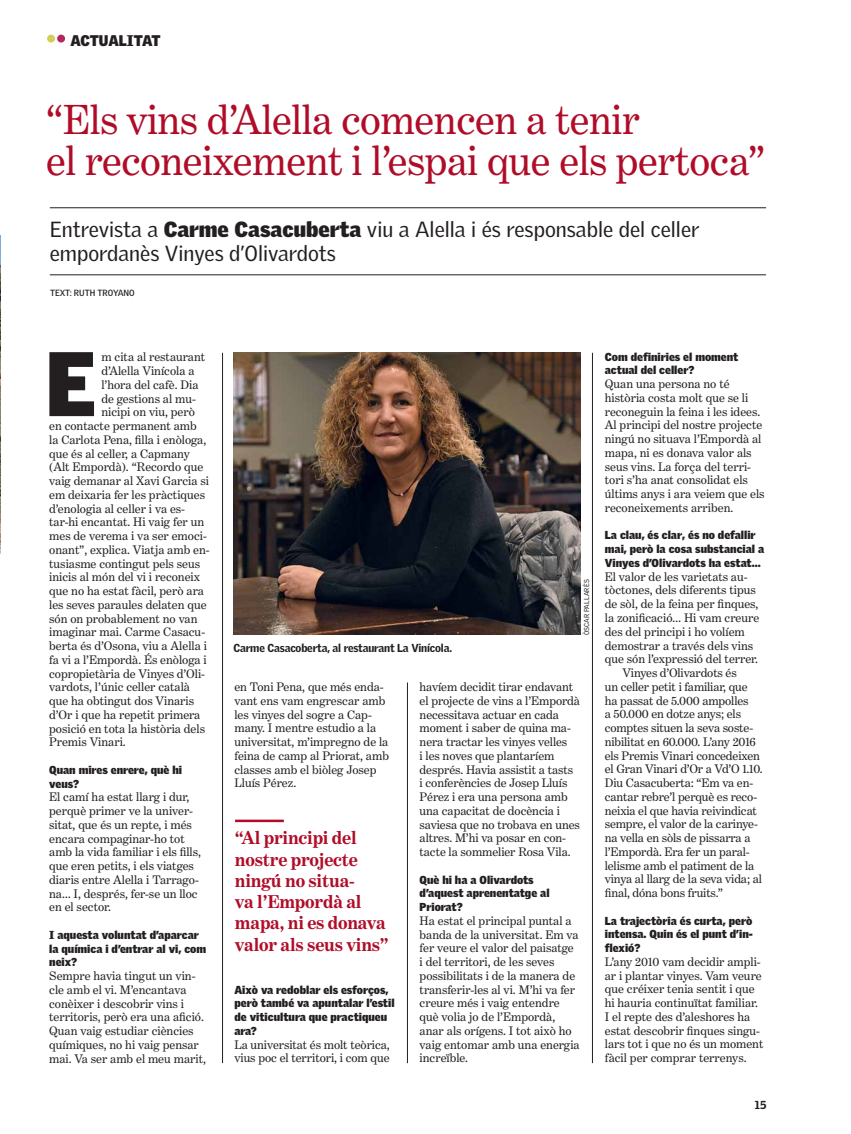
<style>
.page{position:relative;width:851px;height:1134px;background:#fff}
.page>*{position:absolute;margin:0;border:0;box-sizing:border-box;transform-origin:0 0}
.t1{font:900 88.88px "Griffith Gothic";color:#231f20}
.t2{font:42.5px/41.2px "Benton Modern Two";letter-spacing:-.01em;color:#b00c28}
.t3{font:21.25px/23.8px "Griffith Gothic";color:#231f20}
.t4{font:700 18.75px/21.2px "Benton Modern Two";letter-spacing:-.01em;color:#b00c28}
.t5{font:900 15px "Griffith Gothic";letter-spacing:-.005em;color:#231f20}
.t6{font:12.5px/13.8px "Benton Modern Two";color:#231f20}
.t7{font:900 11.25px/13.8px "Griffith Gothic";color:#231f20}
.t8{font:900 11.25px "Griffith Gothic";letter-spacing:-.015em;color:#231f20}
.t9{font:700 8.75px "Griffith Gothic";color:#231f20}
.t10{font:6.88px "Griffith Gothic";letter-spacing:.015em;color:#231f20}
.s1{font-weight:900}
</style>
<div class="page">
<div style="left:47px;top:35px;width:8px;height:8px;background:#d3ce58;border-radius:50%"></div>
<div style="left:57px;top:35px;width:8px;height:8px;background:#b6265e;border-radius:50%"></div>
<hr style="left:222px;top:353px;width:1px;height:710px;background:#231f20">
<hr style="left:407px;top:682px;width:1px;height:381px;background:#231f20">
<hr style="left:592px;top:353px;width:1px;height:710px;background:#231f20">
<hr style="left:50px;top:207px;width:716px;height:1px;background:#231f20">
<hr style="left:50px;top:275px;width:716px;height:1px;background:#231f20">
<img style="left:234px;top:353px;width:346px;height:282px">
<hr style="left:235px;top:820px;width:49px;height:2px;background:#b00c28">
<img style="left:0;top:235px;width:1px;height:319px">
<p class="t5" style="left:70px;top:34px;width:92px">ACTUALITAT</p>
<h2 class="t2" style="left:46px;top:103px;width:720px">“Els vins d’Alella comencen a tenir<br>el reconeixement i l’espai que els pertoca”</h2>
<h3 class="t3" style="left:50px;top:219px;width:651px">Entrevista a <span class="s1">Carme Casacuberta</span> viu a Alella i és responsable del celler empordanès Vinyes d’Olivardots</h3>
<p class="t9" style="left:50px;top:289px;width:86px">TEXT: RUTH TROYANO</p>
<h1 class="t1" style="left:46px;top:349px;width:52px">E</h1>
<p class="t6" style="left:101px;top:351px;width:105px">m cita al restaurant</p>
<p class="t6" style="left:101px;top:365px;width:95px">d’Alella Vinícola a</p>
<p class="t6" style="left:101px;top:379px;width:99px">l’hora del cafè. Dia</p>
<p class="t6" style="left:101px;top:393px;width:96px">de gestions al mu-</p>
<p class="t6" style="left:101px;top:406px;width:95px">nicipi on viu, però</p>
<p class="t6" style="left:49px;top:420px;width:149px">en contacte permanent amb</p>
<p class="t6" style="left:49px;top:434px;width:158px">la Carlota Pena, filla i enòloga,</p>
<p class="t6" style="left:49px;top:448px;width:142px">que és al celler, a Capmany</p>
<p class="t6" style="left:49px;top:461px;width:155px">(Alt Empordà). “Recordo que</p>
<p class="t6" style="left:49px;top:475px;width:161px">vaig demanar al Xavi Garcia si</p>
<p class="t6" style="left:49px;top:489px;width:157px">em deixaria fer les pràctiques</p>
<p class="t6" style="left:49px;top:503px;width:137px">d’enologia al celler i va es-</p>
<p class="t6" style="left:49px;top:516px;width:156px">tar-hi encantat. Hi vaig fer un</p>
<p class="t6" style="left:49px;top:530px;width:159px">mes de verema i va ser emoci-</p>
<p class="t6" style="left:49px;top:544px;width:162px">onant”, explica. Viatja amb en-</p>
<p class="t6" style="left:49px;top:558px;width:152px">tusiasme contingut pels seus</p>
<p class="t6" style="left:49px;top:571px;width:152px">inicis al món del vi i reconeix</p>
<p class="t6" style="left:49px;top:585px;width:156px">que no ha estat fàcil, però ara</p>
<p class="t6" style="left:49px;top:599px;width:159px">les seves paraules delaten que</p>
<p class="t6" style="left:49px;top:613px;width:150px">són on probablement no van</p>
<p class="t6" style="left:49px;top:626px;width:157px">imaginar mai. Carme Casacu-</p>
<p class="t6" style="left:49px;top:640px;width:159px">berta és d’Osona, viu a Alella i</p>
<p class="t6" style="left:49px;top:654px;width:159px">fa vi a l’Empordà. És enòloga i</p>
<p class="t6" style="left:49px;top:668px;width:157px">copropietària de Vinyes d’Oli-</p>
<p class="t6" style="left:49px;top:681px;width:142px">vardots, l’únic celler català</p>
<p class="t6" style="left:49px;top:695px;width:146px">que ha obtingut dos Vinaris</p>
<p class="t6" style="left:49px;top:709px;width:153px">d’Or i que ha repetit primera</p>
<p class="t6" style="left:49px;top:723px;width:157px">posició en tota la història dels</p>
<p class="t6" style="left:49px;top:736px;width:78px">Premis Vinari.</p>
<p class="t7" style="left:49px;top:764px;width:134px">Quan mires enrere, què hi veus?</p>
<p class="t6" style="left:49px;top:791px;width:153px">El camí ha estat llarg i dur, perquè primer ve la univer&shy;sitat, que és un repte, i més encara compaginar-ho tot amb la vida familiar i els fills, que eren petits, i els viatges diaris entre Alella i Tarrago&shy;na… I, després, fer-se un lloc en el sector.</p>
<p class="t7" style="left:49px;top:929px;width:158px">I aquesta voluntat d’aparcar la química i d’entrar al vi, com neix?</p>
<p class="t6" style="left:49px;top:970px;width:158px">Sempre havia tingut un vin&shy;cle amb el vi. M’encantava conèixer i descobrir vins i territoris, però era una afició.<br>Quan vaig estudiar ciències químiques, no hi vaig pensar mai. Va ser amb el meu marit,</p>
<p class="t8" style="left:233px;top:643px;width:220px">Carme Casacoberta, al restaurant La Vinícola.</p>
<p class="t10" style="left:584px;top:635px;width:57px;rotate:-90deg">ÒSCAR PALLARÈS</p>
<p class="t6" style="left:234px;top:681px;width:156px">en Toni Pena, que més enda&shy;vant ens vam engrescar amb les vinyes del sogre a Cap&shy;many. I mentre estudio a la universitat, m’impregno de la feina de camp al Priorat, amb classes amb el biòleg Josep<br>Lluís Pérez.</p>
<h3 class="t4" style="left:235px;top:829px;width:155px">“Al principi del nostre projecte ningú no situa-<br>va l’Empordà al mapa, ni es donava valor als seus vins”</h3>
<p class="t7" style="left:234px;top:983px;width:162px">Això va redoblar els esforços, però també va apuntalar l’estil de viticultura que practiqueu ara?</p>
<p class="t6" style="left:234px;top:1039px;width:157px">La universitat és molt teòrica, vius poc el territori, i com que</p>
<p class="t6" style="left:419px;top:681px;width:162px">havíem decidit tirar endavant el projecte de vins a l’Empordà necessitava actuar en cada moment i saber de quina ma&shy;nera tractar les vinyes velles<br>i les noves que plantaríem després. Havia assistit a tasts<br>i conferències de Josep Lluís<br>Pérez i era una persona amb una capacitat de docència i saviesa que no trobava en unes altres. M’hi va posar en con&shy;tacte la sommelier Rosa Vila.</p>
<p class="t7" style="left:419px;top:873px;width:131px">Què hi ha a Olivardots d’aquest aprenentatge al<br>Priorat?</p>
<p class="t6" style="left:419px;top:915px;width:162px">Ha estat el principal puntal a banda de la universitat. Em va fer veure el valor del paisatge i del territori, de les seves possibilitats i de la manera de transferir-les al vi. M’hi va fer creure més i vaig entendre què volia jo de l’Empordà, anar als orígens. I tot això ho vaig entomar amb una energia increïble.</p>
<p class="t7" style="left:604px;top:351px;width:135px">Com definiries el moment actual del celler?</p>
<p class="t6" style="left:604px;top:378px;width:161px">Quan una persona no té història costa molt que se li reconeguin la feina i les idees.<br>Al principi del nostre projecte ningú no situava l’Empordà al mapa, ni es donava valor als seus vins. La força del terri&shy;tori s’ha anat consolidat els últims anys i ara veiem que els reconeixements arriben.</p>
<p class="t7" style="left:604px;top:529px;width:161px">La clau, és clar, és no defallir mai, però la cosa substancial a<br>Vinyes d’Olivardots ha estat...</p>
<p class="t6" style="left:604px;top:571px;width:144px">El valor de les varietats au-</p>
<p class="t6" style="left:604px;top:584px;width:152px">tòctones, dels diferents tipus</p>
<p class="t6" style="left:604px;top:598px;width:155px">de sòl, de la feina per finques,</p>
<p class="t6" style="left:604px;top:612px;width:156px">la zonificació… Hi vam creure</p>
<p class="t6" style="left:604px;top:626px;width:141px">des del principi i ho volíem</p>
<p class="t6" style="left:604px;top:639px;width:150px">demostrar a través dels vins</p>
<p class="t6" style="left:604px;top:653px;width:155px">que són l’expressió del terrer.</p>
<p class="t6" style="left:622px;top:667px;width:116px">Vinyes d’Olivardots és</p>
<p class="t6" style="left:604px;top:681px;width:144px">un celler petit i familiar, que</p>
<p class="t6" style="left:604px;top:694px;width:145px">ha passat de 5.000 ampolles</p>
<p class="t6" style="left:604px;top:708px;width:138px">a 50.000 en dotze anys; els</p>
<p class="t6" style="left:604px;top:722px;width:150px">comptes situen la seva soste-</p>
<p class="t6" style="left:604px;top:736px;width:152px">nibilitat en 60.000. L’any 2016</p>
<p class="t6" style="left:604px;top:749px;width:157px">els Premis Vinari concedeixen</p>
<p class="t6" style="left:604px;top:763px;width:159px">el Gran Vinari d’Or a Vd’O 1.10.</p>
<p class="t6" style="left:604px;top:777px;width:150px">Diu Casacuberta: “Em va en-</p>
<p class="t6" style="left:604px;top:791px;width:154px">cantar rebre’l perquè es reco-</p>
<p class="t6" style="left:604px;top:804px;width:154px">neixia el que havia reivindicat</p>
<p class="t6" style="left:604px;top:818px;width:155px">sempre, el valor de la carinye-</p>
<p class="t6" style="left:604px;top:832px;width:147px">na vella en sòls de pissarra a</p>
<p class="t6" style="left:604px;top:846px;width:146px">l’Empordà. Era fer un paral-</p>
<p class="t6" style="left:604px;top:859px;width:151px">lelisme amb el patiment de la</p>
<p class="t6" style="left:604px;top:873px;width:158px">vinya al llarg de la seva vida; al</p>
<p class="t6" style="left:604px;top:887px;width:119px">final, dóna bons fruits.”</p>
<p class="t7" style="left:604px;top:914px;width:150px;text-align:justify">La trajectòria és curta, però intensa. Quin és el punt d’in&shy;flexió?</p>
<p class="t6" style="left:604px;top:956px;width:160px">L’any 2010 vam decidir ampli&shy;ar i plantar vinyes. Vam veure que créixer tenia sentit i que hi hauria continuïtat familiar.<br>I el repte des d’aleshores ha estat descobrir finques singu&shy;lars tot i que no és un moment fàcil per comprar terrenys.</p>
<p class="t8" style="left:754px;top:1101px;width:13px">15</p>
</div>
